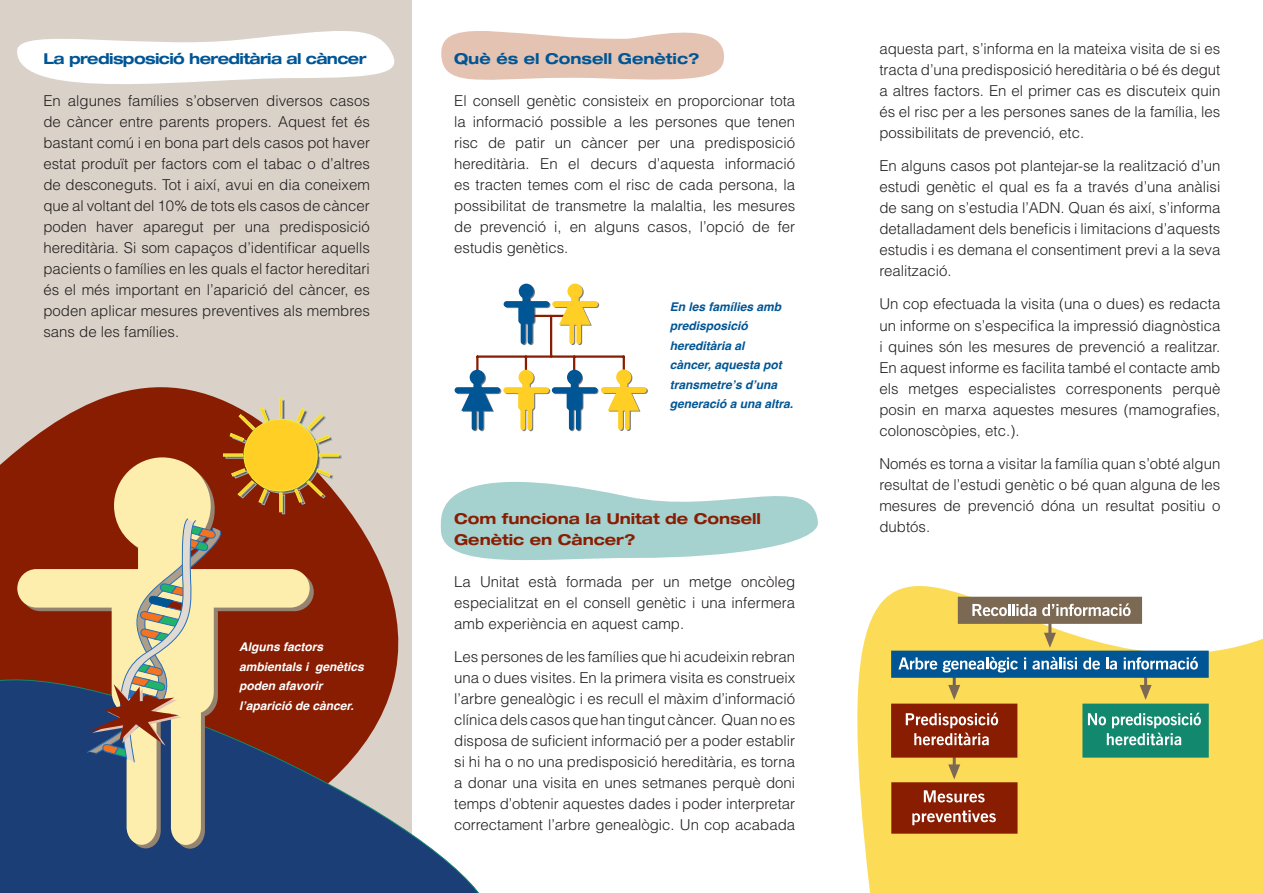
<style>
.page{position:relative;width:1263px;height:893px;background:#fff}
.page>*{position:absolute;margin:0;border:0;box-sizing:border-box;transform-origin:0 0}
.t1{font:300 15px/21px "Helvetica";color:#231f20;text-align:justify}
.t2{font:700 expanded 15px/21px "Helvetica Neue";color:#891d02}
.t3{font:700 expanded 15px "Helvetica Neue";letter-spacing:-.04em;color:#005595}
.t4{font:700 expanded 15px "Helvetica Neue";color:#005595}
.t5{font:italic 700 12px/19.5px "Helvetica";color:#005595}
.t6{font:italic 700 12px/19.5px "Helvetica";color:#fff}
</style>
<div class="page">
<div style="left:0;top:0;width:411px;height:893px;background:#dad2c9"></div>
<svg style="left:0;top:237px;width:412px;height:421px"></svg>
<svg style="left:0;top:658px;width:479px;height:235px"></svg>
<svg style="left:857px;top:586px;width:406px;height:307px;background:#fbe070"></svg>
<svg style="left:17px;top:31px;width:378px;height:53px"></svg>
<svg style="left:17px;top:457px;width:293px;height:388px;background:#60515c"></svg>
<svg style="left:87px;top:398px;width:254px;height:365px;background:#ad7149"></svg>
<div style="left:958px;top:597px;width:184px;height:27px;background:#7c6954;border:3px solid #7c6954"></div>
<svg style="left:972px;top:604px;width:64px;height:12px"></svg>
<svg style="left:1042px;top:603px;width:88px;height:13px"></svg>
<div style="left:1082px;top:704px;width:127px;height:54px;background:#12886e;border:3px solid #12886e"></div>
<svg style="left:1088px;top:713px;width:113px;height:32px"></svg>
<svg style="left:1044px;top:623px;width:12px;height:25px"></svg>
<svg style="left:948px;top:758px;width:12px;height:21px"></svg>
<div style="left:891px;top:651px;width:318px;height:27px;background:#005595;border:3px solid #005595"></div>
<svg style="left:898px;top:657px;width:39px;height:13px"></svg>
<svg style="left:943px;top:657px;width:75px;height:43px"></svg>
<svg style="left:1024px;top:657px;width:2px;height:12px"></svg>
<svg style="left:1032px;top:657px;width:45px;height:13px"></svg>
<svg style="left:1083px;top:657px;width:17px;height:13px"></svg>
<svg style="left:1106px;top:657px;width:11px;height:12px"></svg>
<svg style="left:1124px;top:657px;width:74px;height:43px"></svg>
<div style="left:891px;top:704px;width:126px;height:54px;background:#891d02;border:3px solid #891d02"></div>
<svg style="left:906px;top:713px;width:92px;height:32px"></svg>
<div style="left:891px;top:782px;width:126px;height:52px;background:#891d02;border:3px solid #891d02"></div>
<svg style="left:912px;top:810px;width:84px;height:15px"></svg>
<svg style="left:924px;top:790px;width:61px;height:12px"></svg>
<svg style="left:441px;top:31px;width:283px;height:49px;background:#e8cbbc"></svg>
<svg style="left:440px;top:482px;width:378px;height:78px;fill:#a5d1ce"></svg>
<hr style="left:477px;top:355px;width:147px;height:3px;background:#891d02">
<hr style="left:525px;top:357px;width:2px;height:20px;background:#891d02">
<hr style="left:476px;top:357px;width:2px;height:20px;background:#891d02">
<hr style="left:623px;top:357px;width:2px;height:20px;background:#891d02">
<hr style="left:573px;top:357px;width:2px;height:20px;background:#891d02">
<hr style="left:550px;top:316px;width:2px;height:40px;background:#891d02">
<svg style="left:504px;top:284px;width:95px;height:61px"></svg>
<svg style="left:455px;top:369px;width:193px;height:62px"></svg>
<p class="t3" style="left:43px;top:49px;width:325px">La predisposició hereditària al càncer</p>
<p class="t1" style="left:43px;top:90px;width:328px">En algunes famílies s’observen diversos casos de càncer entre parents propers. Aquest fet és bastant comú i en bona part dels casos pot haver estat produït per factors com el tabac o d’altres de desconeguts. Tot i així, avui en dia coneixem que al voltant del 10% de tots els casos de càncer poden haver aparegut per una predisposició hereditària. Si som capaços d’identificar aquells pacients o famílies en les quals el factor hereditari és el més important en l’aparició del càncer, es poden aplicar mesures preventives als membres sans de les famílies.</p>
<p class="t6" style="left:239px;top:637px;width:126px">Alguns factors ambientals i genètics poden afavorir l’aparició de càncer.</p>
<p class="t4" style="left:454px;top:49px;width:247px">Què és el Consell Genètic?</p>
<p class="t1" style="left:454px;top:90px;width:343px">El consell genètic consisteix en proporcionar tota la informació possible a les persones que tenen risc de patir un càncer per una predisposició hereditària. En el decurs d’aquesta informació es tracten temes com el risc de cada persona, la possibilitat de transmetre la malaltia, les mesures de prevenció i, en alguns casos, l’opció de fer estudis genètics.</p>
<p class="t5" style="left:670px;top:297px;width:125px">En les famílies amb predisposició hereditària al<br>càncer, aquesta pot transmetre’s d’una generació a una altra.</p>
<p class="t2" style="left:454px;top:508px;width:308px">Com funciona la Unitat de Consell<br>Genètic en Càncer?</p>
<p class="t1" style="left:454px;top:571px;width:343px">La Unitat està formada per un metge oncòleg especialitzat en el consell genètic i una infermera amb experiència en aquest camp.</p>
<p class="t1" style="left:454px;top:646px;width:343px">Les persones de les famílies que hi acudeixin rebran una o dues visites. En la primera visita es construeix l’arbre genealògic i es recull el màxim d’informació clínica dels casos que han tingut càncer. Quan no es disposa de suficient informació per a poder establir si hi ha o no una predisposició hereditària, es torna a donar una visita en unes setmanes perquè doni temps d’obtenir aquestes dades i poder interpretar correctament l’arbre genealògic. Un cop acabada</p>
<p class="t1" style="left:879px;top:39px;width:343px">aquesta part, s’informa en la mateixa visita de si es tracta d’una predisposició hereditària o bé és degut a altres factors. En el primer cas es discuteix quin és el risc per a les persones sanes de la família, les possibilitats de prevenció, etc.</p>
<p class="t1" style="left:879px;top:156px;width:343px">En alguns casos pot plantejar-se la realització d’un estudi genètic el qual es fa a través d’una anàlisi de sang on s’estudia l’ADN. Quan és així, s’informa detalladament dels beneficis i limitacions d’aquests estudis i es demana el consentiment previ a la seva realització.</p>
<p class="t1" style="left:879px;top:294px;width:343px">Un cop efectuada la visita (una o dues) es redacta un informe on s’especifica la impressió diagnòstica i quines són les mesures de prevenció a realitzar.<br>En aquest informe es facilita també el contacte amb els metges especialistes corresponents perquè posin en marxa aquestes mesures (mamografies, colonoscòpies, etc.).</p>
<p class="t1" style="left:879px;top:453px;width:343px">Només es torna a visitar la família quan s’obté algun resultat de l’estudi genètic o bé quan alguna de les mesures de prevenció dóna un resultat positiu o dubtós.</p>
</div>
